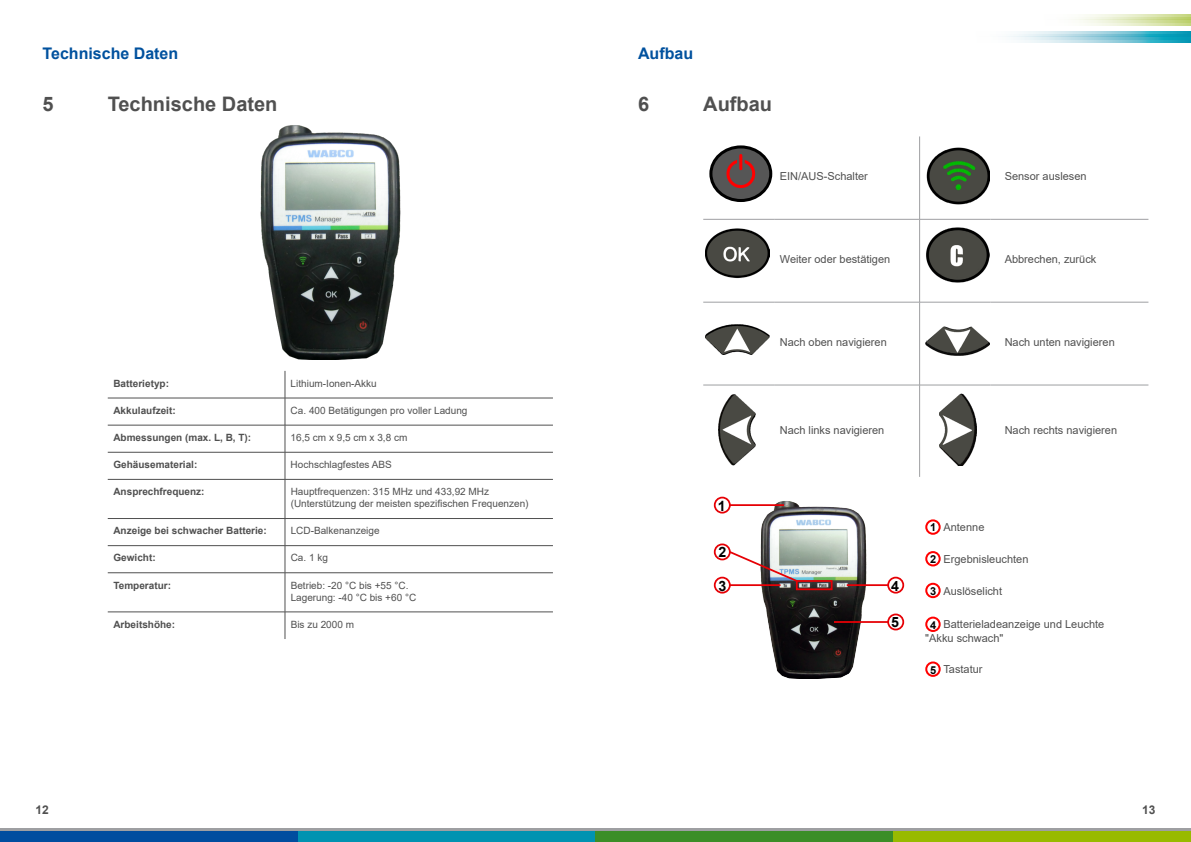
<style>
.page{position:relative;width:1191px;height:842px;background:#fff}
.page>*{position:absolute;margin:0;border:0;box-sizing:border-box;transform-origin:0 0}
.t1{font:700 20px "Arial";color:#505050}
.t2{font:700 16px "Arial";color:#00519e}
.t3{font:700 14.2px "Arial";color:#000}
.t4{font:700 12px "Arial";color:#505050}
.t5{font:11px/13.2px "Arial";color:#505050}
.t6{font:10px/12px "Arial";color:#505050}
.t7{font:700 10px "Arial";color:#505050}
.s1{font-weight:700;color:#000}
</style>
<div class="page">
<div style="left:0;top:831px;width:298px;height:11px;background:#004d9f"></div>
<div style="left:298px;top:831px;width:297px;height:11px;background:#0093b1"></div>
<div style="left:595px;top:831px;width:298px;height:11px;background:#3b8e27"></div>
<div style="left:893px;top:831px;width:298px;height:11px;background:#98ba00"></div>
<hr style="left:0;top:828px;width:1191px;height:3px;background:#9e9fa2">
<svg style="left:1087px;top:23px;width:104px;height:3px"></svg>
<svg style="left:1080px;top:20px;width:111px;height:3px"></svg>
<svg style="left:1072px;top:14px;width:119px;height:6px"></svg>
<svg style="left:1023px;top:40px;width:168px;height:3px"></svg>
<svg style="left:1016px;top:37px;width:175px;height:3px"></svg>
<svg style="left:1007px;top:31px;width:184px;height:6px"></svg>
<hr style="left:919px;top:136px;width:1px;height:83px;background:#9e9fa2">
<hr style="left:703px;top:219px;width:71px;height:1px;background:#9e9fa2">
<hr style="left:774px;top:219px;width:145px;height:1px;background:#9e9fa2">
<hr style="left:919px;top:219px;width:71px;height:1px;background:#9e9fa2">
<hr style="left:919px;top:219px;width:1px;height:83px;background:#9e9fa2">
<hr style="left:990px;top:219px;width:158px;height:1px;background:#9e9fa2">
<hr style="left:703px;top:302px;width:71px;height:1px;background:#9e9fa2">
<hr style="left:774px;top:302px;width:145px;height:1px;background:#9e9fa2">
<hr style="left:919px;top:302px;width:71px;height:1px;background:#9e9fa2">
<hr style="left:919px;top:302px;width:1px;height:83px;background:#9e9fa2">
<hr style="left:990px;top:302px;width:158px;height:1px;background:#9e9fa2">
<hr style="left:703px;top:385px;width:71px;height:1px;background:#9e9fa2">
<hr style="left:774px;top:385px;width:145px;height:1px;background:#9e9fa2">
<hr style="left:919px;top:385px;width:71px;height:1px;background:#9e9fa2">
<hr style="left:919px;top:385px;width:1px;height:92px;background:#9e9fa2">
<hr style="left:990px;top:385px;width:158px;height:1px;background:#9e9fa2">
<div style="left:711px;top:147px;width:59px;height:53px;background:#565656;border-radius:50%"></div>
<div style="left:709px;top:145px;width:63px;height:57px;border:3px solid #000;border-radius:50%"></div>
<svg style="left:728px;top:161px;width:25px;height:26px"></svg>
<div style="left:726px;top:159px;width:29px;height:29px;border:3px solid #f00;border-radius:50%"></div>
<svg style="left:737px;top:155px;width:7px;height:14px"></svg>
<hr style="left:739px;top:155px;width:3px;height:14px;background:#f00">
<img style="left:926px;top:147px;width:63px;height:58px">
<img style="left:705px;top:228px;width:64px;height:51px">
<img style="left:926px;top:228px;width:63px;height:55px">
<img style="left:705px;top:324px;width:64px;height:30px">
<img style="left:926px;top:326px;width:63px;height:29px">
<img style="left:719px;top:394px;width:36px;height:71px">
<img style="left:939px;top:393px;width:37px;height:72px">
<img style="left:761px;top:501px;width:105px;height:177px">
<hr style="left:730px;top:504px;width:54px;height:2px;background:#e60005">
<div style="left:714px;top:497px;width:16px;height:16px;border:2px solid #e60005;border-radius:50%"></div>
<div style="left:796px;top:580px;width:36px;height:10px;border:2px solid #e60005"></div>
<svg style="left:727px;top:550px;width:72px;height:33px"></svg>
<hr style="left:730px;top:584px;width:50px;height:2px;background:#e60005">
<hr style="left:846px;top:584px;width:42px;height:2px;background:#e60005">
<hr style="left:834px;top:621px;width:54px;height:2px;background:#e60005">
<div style="left:714px;top:543px;width:16px;height:17px;border:2px solid #e60005;border-radius:50%"></div>
<div style="left:714px;top:577px;width:16px;height:17px;border:2px solid #e60005;border-radius:50%"></div>
<div style="left:887px;top:577px;width:17px;height:17px;border:2px solid #e60005;border-radius:50%"></div>
<div style="left:887px;top:613px;width:17px;height:17px;border:2px solid #e60005;border-radius:50%"></div>
<div style="left:925px;top:519px;width:15px;height:16px;border:2px solid #f00;border-radius:50%"></div>
<div style="left:925px;top:551px;width:15px;height:15px;border:2px solid #f00;border-radius:50%"></div>
<div style="left:925px;top:583px;width:15px;height:15px;border:2px solid #f00;border-radius:50%"></div>
<div style="left:925px;top:617px;width:15px;height:15px;border:2px solid #f00;border-radius:50%"></div>
<div style="left:925px;top:661px;width:15px;height:16px;border:2px solid #f00;border-radius:50%"></div>
<img style="left:261px;top:125px;width:139px;height:234px">
<hr style="left:108px;top:398px;width:177px;height:1px;background:#505050">
<hr style="left:285px;top:398px;width:268px;height:1px;background:#505050">
<hr style="left:108px;top:425px;width:177px;height:1px;background:#505050">
<hr style="left:285px;top:425px;width:268px;height:1px;background:#505050">
<hr style="left:108px;top:452px;width:177px;height:1px;background:#505050">
<hr style="left:285px;top:452px;width:268px;height:1px;background:#505050">
<svg style="left:285px;top:371px;width:1px;height:108px"></svg>
<hr style="left:108px;top:479px;width:177px;height:1px;background:#505050">
<hr style="left:285px;top:479px;width:268px;height:1px;background:#505050">
<hr style="left:285px;top:479px;width:1px;height:39px;background:#505050">
<hr style="left:108px;top:518px;width:177px;height:1px;background:#505050">
<hr style="left:285px;top:518px;width:268px;height:1px;background:#505050">
<hr style="left:108px;top:545px;width:177px;height:1px;background:#505050">
<hr style="left:285px;top:545px;width:268px;height:1px;background:#505050">
<svg style="left:285px;top:519px;width:1px;height:54px"></svg>
<hr style="left:108px;top:573px;width:177px;height:1px;background:#505050">
<hr style="left:285px;top:573px;width:268px;height:1px;background:#505050">
<hr style="left:285px;top:573px;width:1px;height:39px;background:#505050">
<hr style="left:108px;top:612px;width:177px;height:1px;background:#505050">
<hr style="left:285px;top:612px;width:268px;height:1px;background:#505050">
<svg style="left:285px;top:612px;width:1px;height:27px"></svg>
<h2 class="t2" style="left:43px;top:42px;width:137px">Technische Daten</h2>
<h2 class="t2" style="left:638px;top:42px;width:57px">Aufbau</h2>
<h1 class="t1" style="left:638px;top:90px;width:13px">6</h1>
<h1 class="t1" style="left:703px;top:90px;width:70px">Aufbau</h1>
<h1 class="t1" style="left:43px;top:90px;width:13px">5</h1>
<h1 class="t1" style="left:108px;top:90px;width:171px">Technische Daten</h1>
<p class="t5" style="left:780px;top:170px;width:90px">EIN/AUS-Schalter</p>
<p class="t5" style="left:1004px;top:170px;width:83px">Sensor auslesen</p>
<p class="t5" style="left:780px;top:253px;width:112px">Weiter oder bestätigen</p>
<p class="t5" style="left:1004px;top:253px;width:93px">Abbrechen, zurück</p>
<p class="t5" style="left:780px;top:336px;width:108px">Nach oben navigieren</p>
<p class="t5" style="left:1004px;top:336px;width:112px">Nach unten navigieren</p>
<p class="t7" style="left:113px;top:376px;width:57px">Batterietyp:</p>
<p class="t6" style="left:291px;top:377px;width:88px">Lithium-Ionen-Akku</p>
<p class="t7" style="left:113px;top:403px;width:64px">Akkulaufzeit:</p>
<p class="t6" style="left:291px;top:404px;width:178px">Ca. 400 Betätigungen pro voller Ladung</p>
<p class="t7" style="left:113px;top:430px;width:139px">Abmessungen (max. L, B, T):</p>
<p class="t6" style="left:291px;top:431px;width:118px">16,5 cm x 9,5 cm x 3,8 cm</p>
<p class="t7" style="left:113px;top:457px;width:85px">Gehäusematerial:</p>
<p class="t6" style="left:291px;top:458px;width:103px">Hochschlagfestes ABS</p>
<p class="t7" style="left:113px;top:485px;width:93px">Ansprechfrequenz:</p>
<p class="t6" style="left:291px;top:486px;width:239px">Hauptfrequenzen: 315 MHz und 433,92 MHz (Unterstützung der meisten spezifischen Frequenzen)</p>
<p class="t7" style="left:113px;top:524px;width:155px">Anzeige bei schwacher Batterie:</p>
<p class="t6" style="left:291px;top:525px;width:90px">LCD-Balkenanzeige</p>
<p class="t7" style="left:113px;top:551px;width:44px">Gewicht:</p>
<p class="t6" style="left:291px;top:552px;width:39px">Ca. 1 kg</p>
<p class="t7" style="left:113px;top:578px;width:59px">Temperatur:</p>
<p class="t6" style="left:291px;top:579px;width:127px">Betrieb: -20 °C bis +55 °C.<br>Lagerung: -40 °C bis +60 °C</p>
<p class="t7" style="left:113px;top:617px;width:63px">Arbeitshöhe:</p>
<p class="t6" style="left:291px;top:618px;width:65px">Bis zu 2000 m</p>
<p class="t5" style="left:780px;top:423px;width:106px">Nach links navigieren</p>
<p class="t5" style="left:1004px;top:423px;width:114px">Nach rechts navigieren</p>
<h3 class="t3" style="left:718px;top:496px;width:9px">1</h3>
<h3 class="t3" style="left:718px;top:543px;width:9px">2</h3>
<h3 class="t3" style="left:718px;top:576px;width:9px">3</h3>
<h3 class="t3" style="left:891px;top:576px;width:9px">4</h3>
<h3 class="t3" style="left:891px;top:613px;width:9px">5</h3>
<p class="t5" style="left:930px;top:521px;width:56px"><span class="s1">1</span> Antenne</p>
<p class="t5" style="left:930px;top:552px;width:100px"><span class="s1">2</span> Ergebnisleuchten</p>
<p class="t5" style="left:930px;top:584px;width:73px"><span class="s1">3</span> Auslöselicht</p>
<p class="t5" style="left:925px;top:618px;width:181px;text-indent:5px"><span class="s1">4</span> Batterieladeanzeige und Leuchte "Akku schwach"</p>
<p class="t5" style="left:930px;top:663px;width:54px"><span class="s1">5</span> Tastatur</p>
<p class="t4" style="left:35px;top:801px;width:15px">12</p>
<p class="t4" style="left:1142px;top:801px;width:15px">13</p>
</div>
